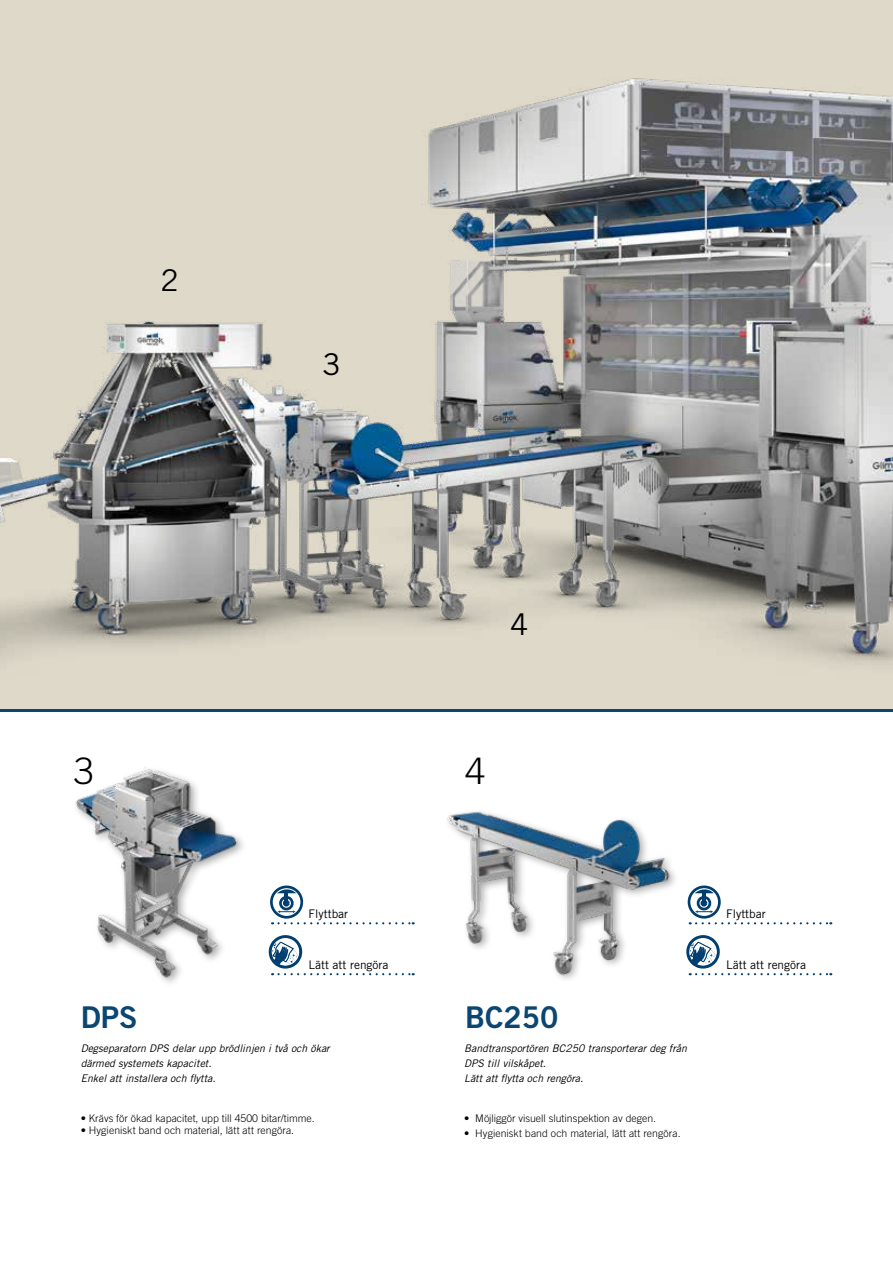
<style>
.page{position:relative;width:893px;height:1263px;background:#fff}
.page>*{position:absolute;margin:0;border:0;box-sizing:border-box;transform-origin:0 0}
.t1{font:300 36.45px "Trade Gothic LT Std";color:#000}
.t2{font:30px "Trade Gothic LT Std Bd 2";color:#0a4671}
.t3{font:30px "Trade Gothic LT Std";color:#000}
.t4{font:11.85px "Trade Gothic LT Std";color:#000}
.t5{font:italic 10.5px/15px "Trade Gothic LT Std";color:#000}
.t6{font:300 10.5px "Trade Gothic LT Std";color:#000}
</style>
<div class="page">
<div style="left:0;top:0;width:893px;height:709px;background:#ded9c9"></div>
<hr style="left:0;top:709px;width:893px;height:3px;background:#0a4671">
<svg style="left:272px;top:922px;width:142px;height:2px"></svg>
<svg style="left:690px;top:922px;width:141px;height:2px"></svg>
<div style="left:270px;top:885px;width:33px;height:33px;border:3px solid #003e70;border-radius:50%"></div>
<div style="left:279px;top:896px;width:15px;height:14px;border:3px solid #003e70;border-radius:50%"></div>
<div style="left:283px;top:900px;width:7px;height:6px;border:3px solid #003e70;border-radius:50%"></div>
<hr style="left:284px;top:893px;width:4px;height:11px;background:#003e70">
<svg style="left:277px;top:889px;width:19px;height:4px"></svg>
<svg style="left:277px;top:910px;width:19px;height:3px"></svg>
<div style="left:688px;top:885px;width:33px;height:33px;border:3px solid #003e70;border-radius:50%"></div>
<div style="left:697px;top:896px;width:14px;height:14px;border:3px solid #003e70;border-radius:50%"></div>
<div style="left:700px;top:900px;width:7px;height:6px;border:3px solid #003e70;border-radius:50%"></div>
<hr style="left:702px;top:893px;width:4px;height:11px;background:#003e70">
<svg style="left:694px;top:889px;width:20px;height:4px"></svg>
<svg style="left:695px;top:910px;width:18px;height:3px"></svg>
<svg style="left:269px;top:935px;width:145px;height:40px"></svg>
<svg style="left:689px;top:935px;width:142px;height:40px"></svg>
<img style="left:0;top:45px;width:893px;height:638px">
<img style="left:447px;top:811px;width:242px;height:169px">
<img style="left:75px;top:767px;width:168px;height:216px">
<h2 class="t3" style="left:160px;top:262px;width:20px">2</h2>
<h2 class="t3" style="left:323px;top:346px;width:20px">3</h2>
<h2 class="t3" style="left:510px;top:606px;width:20px">4</h2>
<h1 class="t1" style="left:74px;top:750px;width:22px">3</h1>
<h1 class="t1" style="left:465px;top:750px;width:22px">4</h1>
<p class="t4" style="left:309px;top:906px;width:41px">Flyttbar</p>
<p class="t4" style="left:726px;top:906px;width:41px">Flyttbar</p>
<p class="t4" style="left:309px;top:957px;width:81px">Lätt att rengöra</p>
<p class="t4" style="left:726px;top:957px;width:81px">Lätt att rengöra</p>
<h2 class="t2" style="left:81px;top:998px;width:58px">DPS</h2>
<h2 class="t2" style="left:465px;top:999px;width:95px">BC250</h2>
<p class="t5" style="left:81px;top:1041px;width:251px">Degseparatorn DPS delar upp brödlinjen i två och ökar därmed systemets kapacitet.<br>Enkel att installera och flytta.</p>
<p class="t5" style="left:464px;top:1041px;width:224px">Bandtransportören BC250 transporterar deg från<br>DPS till vilskåpet.<br>Lätt att flytta och rengöra.</p>
<p class="t6" style="left:81px;top:1112px;width:235px">• Krävs för ökad kapacitet, upp till 4500 bitar/timme.</p>
<p class="t6" style="left:81px;top:1124px;width:215px">• Hygieniskt band och material, lätt att rengöra.</p>
<p class="t6" style="left:464px;top:1112px;width:193px">• Möjliggör visuell slutinspektion av degen.</p>
<p class="t6" style="left:464px;top:1127px;width:218px">• Hygieniskt band och material, lätt att rengöra.</p>
</div>
